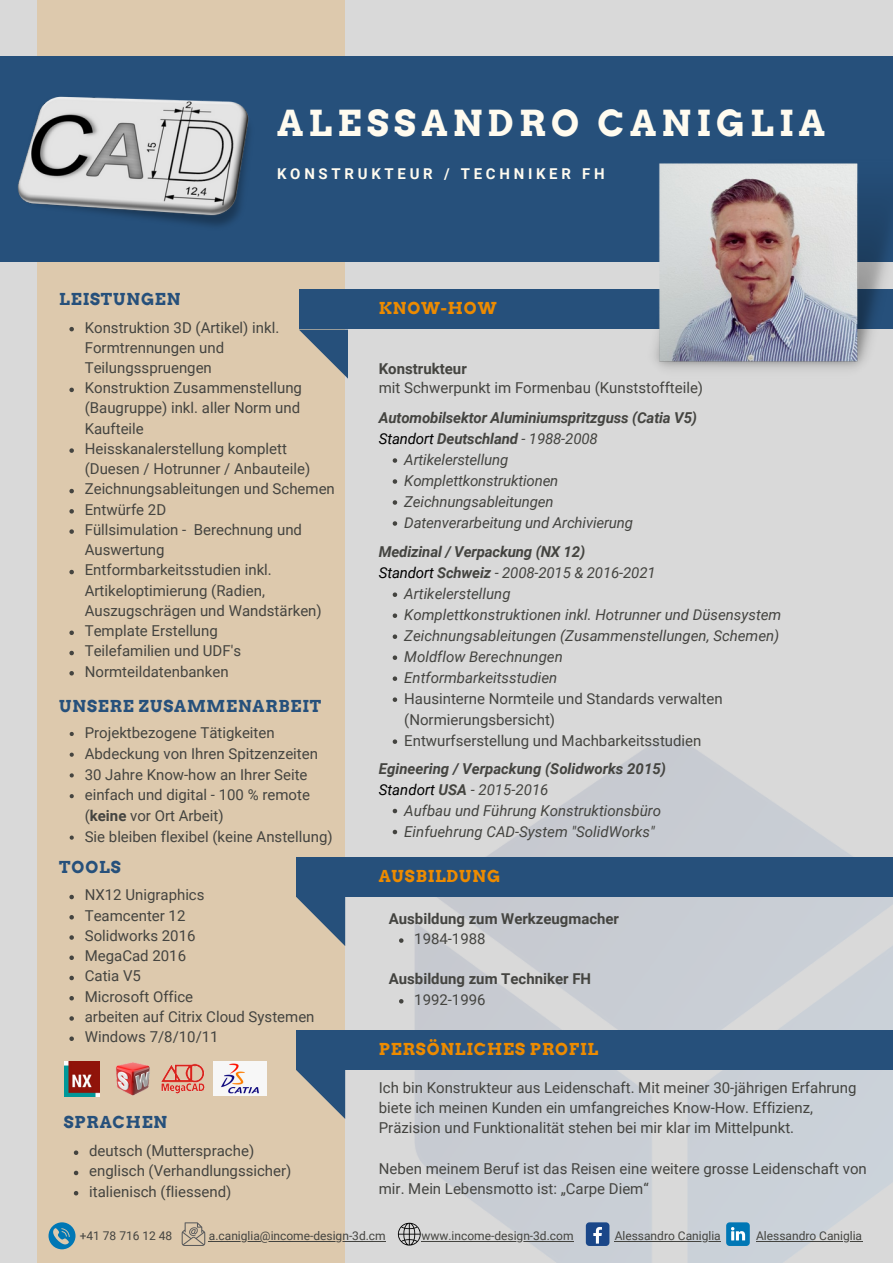
<style>
.page{position:relative;width:893px;height:1264px;background:#fff}
.page>*{position:absolute;margin:0;border:0;box-sizing:border-box;transform-origin:0 0}
.t1{font:700 35.85px "Arvo";letter-spacing:.15em;color:#fffbef}
.t2{font:700 16.5px "Arvo";letter-spacing:.05em;color:#26507b}
.t3{font:700 16.5px "Arvo";letter-spacing:.05em;color:#ed8b00}
.t4{font:15px/20.2px "Roboto";color:#444440}
.t5{font:italic 15px/21px "Roboto";color:#444440}
.t6{font:italic 700 15px/21px "Roboto";letter-spacing:-.01em;color:#444440}
.t7{font:700 15px "Roboto";color:#444440}
.t8{font:700 15px "Roboto";letter-spacing:.25em;color:#fffbef}
.t9{font:12px "Roboto";color:#444440}
.s1{font-weight:700}
.s2{font-weight:400;color:#000}
.s3{font-weight:400}
</style>
<div class="page">
<div style="left:0;top:0;width:892px;height:1262px;background:#d9d9d9"></div>
<div style="left:37px;top:0;width:308px;height:1262px;background:#ddc9ad"></div>
<div style="left:0;top:56px;width:892px;height:206px;background:#26507b"></div>
<img style="left:17px;top:96px;width:233px;height:130px">
<div style="left:299px;top:290px;width:593px;height:39px;background:#26507b"></div>
<img style="left:349px;top:738px;width:543px;height:524px">
<svg style="left:392px;top:458px;width:5px;height:5px"></svg>
<svg style="left:392px;top:479px;width:5px;height:5px"></svg>
<svg style="left:392px;top:500px;width:5px;height:5px"></svg>
<svg style="left:392px;top:521px;width:5px;height:4px"></svg>
<svg style="left:392px;top:592px;width:5px;height:5px"></svg>
<svg style="left:392px;top:613px;width:5px;height:5px"></svg>
<svg style="left:392px;top:634px;width:5px;height:5px"></svg>
<svg style="left:392px;top:655px;width:5px;height:5px"></svg>
<svg style="left:392px;top:676px;width:5px;height:5px"></svg>
<svg style="left:392px;top:697px;width:5px;height:5px"></svg>
<svg style="left:392px;top:739px;width:5px;height:5px"></svg>
<svg style="left:392px;top:808px;width:5px;height:5px"></svg>
<svg style="left:392px;top:829px;width:5px;height:5px"></svg>
<img style="left:645px;top:163px;width:247px;height:206px">
<svg style="left:299px;top:329px;width:49px;height:49px"></svg>
<svg style="left:48px;top:1222px;width:27px;height:27px"></svg>
<svg style="left:182px;top:1222px;width:23px;height:23px"></svg>
<svg style="left:397px;top:1222px;width:24px;height:23px"></svg>
<div style="left:296px;top:1030px;width:596px;height:39px;background:#26507b"></div>
<svg style="left:296px;top:1069px;width:49px;height:49px"></svg>
<svg style="left:399px;top:938px;width:4px;height:4px"></svg>
<svg style="left:399px;top:999px;width:4px;height:4px"></svg>
<div style="left:296px;top:857px;width:596px;height:39px;background:#26507b"></div>
<svg style="left:296px;top:896px;width:49px;height:50px"></svg>
<div style="left:585px;top:1222px;width:24px;height:23px;background:#1a4789;border-radius:4px"></div>
<svg style="left:593px;top:1227px;width:9px;height:16px"></svg>
<svg style="left:726px;top:1222px;width:23px;height:23px"></svg>
<img style="left:214px;top:1061px;width:53px;height:34px">
<img style="left:116px;top:1062px;width:34px;height:34px">
<img style="left:161px;top:1063px;width:44px;height:31px">
<img style="left:65px;top:1061px;width:34px;height:35px">
<svg style="left:69px;top:894px;width:5px;height:5px"></svg>
<svg style="left:69px;top:915px;width:5px;height:4px"></svg>
<svg style="left:69px;top:935px;width:5px;height:4px"></svg>
<svg style="left:69px;top:955px;width:5px;height:5px"></svg>
<svg style="left:69px;top:975px;width:5px;height:5px"></svg>
<svg style="left:69px;top:996px;width:5px;height:4px"></svg>
<svg style="left:69px;top:1016px;width:5px;height:4px"></svg>
<svg style="left:69px;top:1036px;width:5px;height:4px"></svg>
<svg style="left:70px;top:732px;width:4px;height:4px"></svg>
<svg style="left:70px;top:752px;width:4px;height:4px"></svg>
<svg style="left:70px;top:773px;width:4px;height:4px"></svg>
<svg style="left:70px;top:794px;width:4px;height:4px"></svg>
<svg style="left:70px;top:835px;width:4px;height:4px"></svg>
<hr style="left:209px;top:1240px;width:177px;height:1px;background:#444440">
<hr style="left:421px;top:1240px;width:152px;height:1px;background:#444440">
<hr style="left:614px;top:1240px;width:106px;height:1px;background:#444440">
<hr style="left:756px;top:1240px;width:106px;height:1px;background:#444440">
<svg style="left:69px;top:327px;width:5px;height:4px"></svg>
<svg style="left:69px;top:387px;width:5px;height:5px"></svg>
<svg style="left:69px;top:448px;width:5px;height:5px"></svg>
<svg style="left:69px;top:489px;width:5px;height:4px"></svg>
<svg style="left:69px;top:509px;width:5px;height:4px"></svg>
<svg style="left:69px;top:529px;width:5px;height:5px"></svg>
<svg style="left:69px;top:570px;width:5px;height:4px"></svg>
<svg style="left:69px;top:630px;width:5px;height:5px"></svg>
<svg style="left:69px;top:650px;width:5px;height:5px"></svg>
<svg style="left:69px;top:671px;width:5px;height:4px"></svg>
<svg style="left:74px;top:1150px;width:4px;height:4px"></svg>
<svg style="left:74px;top:1170px;width:4px;height:5px"></svg>
<svg style="left:74px;top:1191px;width:4px;height:4px"></svg>
<h1 class="t1" style="left:277px;top:101px;width:549px">ALESSANDRO CANIGLIA</h1>
<p class="t8" style="left:277px;top:165px;width:329px">KONSTRUKTEUR / TECHNIKER FH</p>
<p class="t2" style="left:59px;top:289px;width:123px">LEISTUNGEN</p>
<p class="t4" style="left:85px;top:317px;width:251px">Konstruktion 3D (Artikel) inkl.<br>Formtrennungen und<br>Teilungsspruengen<br>Konstruktion Zusammenstellung (Baugruppe) inkl. aller Norm und<br>Kaufteile<br>Heisskanalerstellung komplett (Duesen / Hotrunner / Anbauteile)<br>Zeichnungsableitungen und Schemen<br>Entwürfe 2D<br>Füllsimulation - Berechnung und<br>Auswertung<br>Entformbarkeitsstudien inkl.<br>Artikeloptimierung (Radien,<br>Auszugschrägen und Wandstärken)<br>Template Erstellung<br>Teilefamilien und UDF's<br>Normteildatenbanken</p>
<p class="t2" style="left:59px;top:696px;width:263px">UNSERE ZUSAMMENARBEIT</p>
<p class="t4" style="left:85px;top:722px;width:249px;line-height:20.7px">Projektbezogene Tätigkeiten<br>Abdeckung von Ihren Spitzenzeiten<br>30 Jahre Know-how an Ihrer Seite einfach und digital - 100 % remote (<span class="s1">keine</span> vor Ort Arbeit)<br>Sie bleiben flexibel (keine Anstellung)</p>
<p class="t2" style="left:59px;top:856px;width:63px">TOOLS</p>
<p class="t4" style="left:85px;top:885px;width:231px">NX12 Unigraphics<br>Teamcenter 12<br>Solidworks 2016<br>MegaCad 2016<br>Catia V5<br>Microsoft Office<br>arbeiten auf Citrix Cloud Systemen<br>Windows 7/8/10/11</p>
<p class="t2" style="left:64px;top:1112px;width:105px">SPRACHEN</p>
<p class="t4" style="left:89px;top:1140px;width:204px">deutsch (Muttersprache) englisch (Verhandlungssicher) italienisch (fliessend)</p>
<p class="t3" style="left:379px;top:298px;width:119px">KNOW-HOW</p>
<p class="t7" style="left:379px;top:360px;width:89px">Konstrukteur</p>
<p class="t4" style="left:379px;top:377px;width:326px">mit Schwerpunkt im Formenbau (Kunststoffteile)</p>
<p class="t6" style="left:379px;top:407px;width:320px">Automobilsektor Aluminiumspritzguss (Catia V5)<br><span class="s2">Standort</span> Deutschland <span class="s3">- 1988-2008</span></p>
<p class="t5" style="left:404px;top:449px;width:230px">Artikelerstellung<br>Komplettkonstruktionen<br>Zeichnungsableitungen<br>Datenverarbeitung und Archivierung</p>
<p class="t6" style="left:379px;top:541px;width:278px">Medizinal / Verpackung (NX 12)<br><span class="s2">Standort</span> Schweiz <span class="s3">- 2008-2015 &amp; 2016-2021</span></p>
<p class="t5" style="left:404px;top:583px;width:378px">Artikelerstellung<br>Komplettkonstruktionen inkl. Hotrunner und Düsensystem Zeichnungsableitungen (Zusammenstellungen, Schemen)<br>Moldflow Berechnungen<br>Entformbarkeitsstudien</p>
<p class="t4" style="left:404px;top:688px;width:320px;line-height:21px">Hausinterne Normteile und Standards verwalten (Normierungsbersicht)<br>Entwurfserstellung und Machbarkeitsstudien</p>
<p class="t6" style="left:379px;top:758px;width:289px">Egineering / Verpackung (Solidworks 2015)<br><span class="s2">Standort</span> USA <span class="s3">- 2015-2016</span></p>
<p class="t5" style="left:404px;top:799px;width:258px">Aufbau und Führung Konstruktionsbüro<br>Einfuehrung CAD-System "SolidWorks"</p>
<p class="t3" style="left:379px;top:866px;width:123px">AUSBILDUNG</p>
<p class="t7" style="left:389px;top:909px;width:232px">Ausbildung zum Werkzeugmacher</p>
<p class="t4" style="left:414px;top:928px;width:73px">1984-1988</p>
<p class="t7" style="left:389px;top:970px;width:204px">Ausbildung zum Techniker FH</p>
<p class="t4" style="left:414px;top:989px;width:73px">1992-1996</p>
<p class="t3" style="left:379px;top:1038px;width:221px">PERSÖNLICHES PROFIL</p>
<p class="t4" style="left:379px;top:1077px;width:479px">Ich bin Konstrukteur aus Leidenschaft. Mit meiner 30-jährigen Erfahrung biete ich meinen Kunden ein umfangreiches Know-How. Effizienz,<br>Präzision und Funktionalität stehen bei mir klar im Mittelpunkt.</p>
<p class="t4" style="left:379px;top:1158px;width:489px">Neben meinem Beruf ist das Reisen eine weitere grosse Leidenschaft von mir. Mein Lebensmotto ist: „Carpe Diem“</p>
<p class="t9" style="left:80px;top:1228px;width:94px">+41 78 716 12 48</p>
<p class="t9" style="left:209px;top:1228px;width:178px">a.caniglia@income-design-3d.cm</p>
<p class="t9" style="left:421px;top:1228px;width:153px">www.income-design-3d.com</p>
<p class="t9" style="left:614px;top:1228px;width:107px">Alessandro Caniglia</p>
<p class="t9" style="left:756px;top:1228px;width:107px">Alessandro Caniglia</p>
</div>
